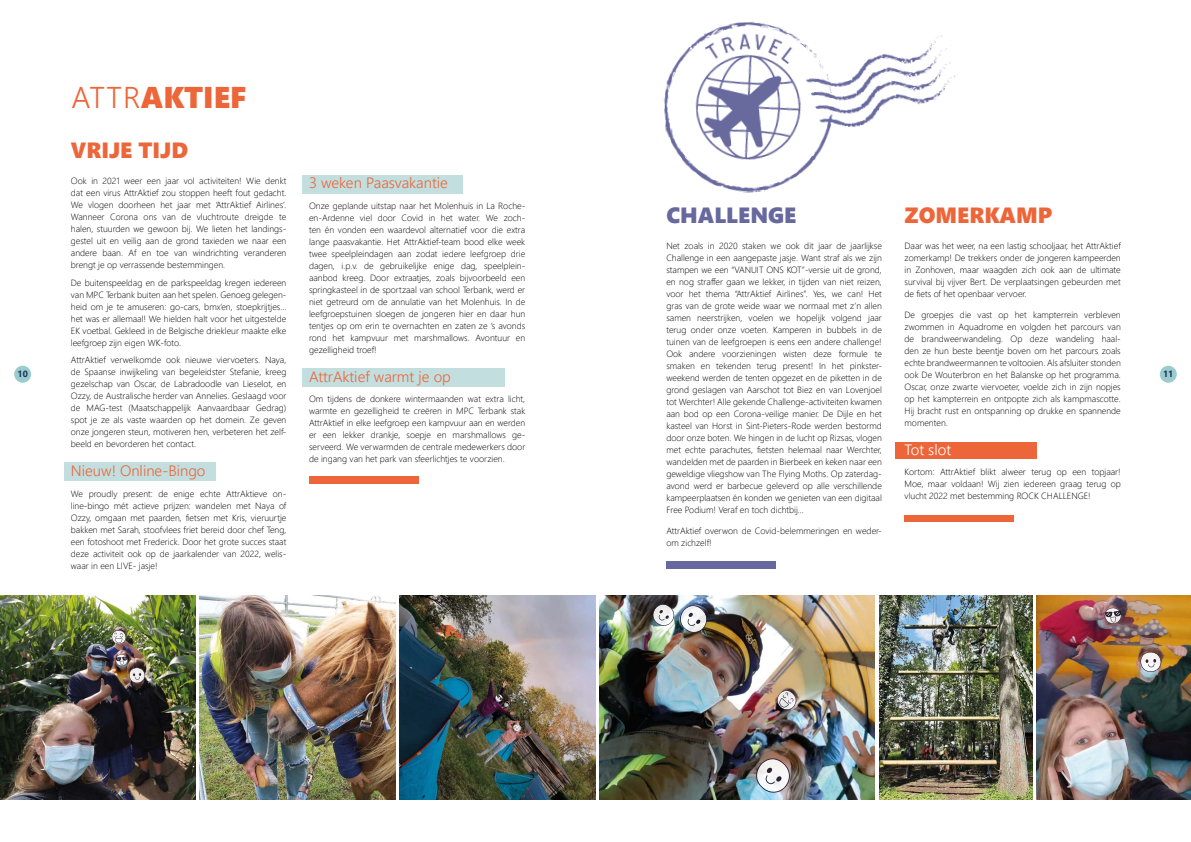
<style>
.page{position:relative;width:1191px;height:842px;background:#fff}
.page>*{position:absolute;margin:0;border:0;box-sizing:border-box;transform-origin:0 0}
.t1{font:30px "Segoe UI Black";color:#ec663a}
.t2{font:22px "Segoe UI Black";color:#ec663a}
.t3{font:22px "Segoe UI Black";color:#67689d}
.t4{font:300 15px "Segoe UI";color:#ec663a}
.t5{font:300 15px "Segoe UI";color:#fff}
.t6{font:300 9px/12px "Segoe UI";color:#000;text-align:justify}
.t7{font:700 9px "Segoe UI";color:#1d3661}
.s1{font-family:"Segoe UI";font-weight:300}
</style>
<div class="page">
<div style="left:14px;top:366px;width:17px;height:17px;background:#9bcccd;border-radius:50%"></div>
<div style="left:1159px;top:366px;width:17px;height:17px;background:#9bcccd;border-radius:50%"></div>
<img style="left:879px;top:595px;width:153px;height:204px">
<div style="left:309px;top:476px;width:110px;height:8px;background:#ec663a"></div>
<img style="left:663px;top:21px;width:293px;height:172px">
<div style="left:666px;top:561px;width:110px;height:7px;background:#67689d"></div>
<div style="left:904px;top:515px;width:109px;height:6px;background:#ec663a"></div>
<div style="left:894px;top:442px;width:142px;height:16px;background:#ec663a"></div>
<div style="left:302px;top:175px;width:160px;height:18px;background:#c2dedf"></div>
<div style="left:64px;top:462px;width:151px;height:18px;background:#c2dedf"></div>
<div style="left:302px;top:369px;width:203px;height:18px;background:#c2dedf"></div>
<img style="left:200px;top:595px;width:195px;height:204px">
<img style="left:0;top:595px;width:196px;height:204px">
<svg style="left:112px;top:630px;width:14px;height:14px"></svg>
<svg style="left:116px;top:654px;width:29px;height:29px"></svg>
<img style="left:400px;top:595px;width:195px;height:204px">
<svg style="left:495px;top:693px;width:8px;height:9px"></svg>
<svg style="left:512px;top:723px;width:9px;height:9px"></svg>
<img style="left:1036px;top:595px;width:155px;height:204px">
<svg style="left:1140px;top:652px;width:21px;height:20px"></svg>
<svg style="left:1104px;top:608px;width:17px;height:16px"></svg>
<img style="left:600px;top:595px;width:274px;height:204px">
<svg style="left:775px;top:688px;width:23px;height:23px"></svg>
<svg style="left:753px;top:754px;width:40px;height:40px"></svg>
<img style="left:651px;top:602px;width:59px;height:32px">
<h1 class="t1" style="left:71px;top:76px;width:177px"><span class="s1">ATTR</span>AKTIEF</h1>
<h2 class="t2" style="left:71px;top:134px;width:119px">VRIJE TIJD</h2>
<p class="t6" style="left:71px;top:174px;width:217px">Ook in 2021 weer een jaar vol activiteiten! Wie denkt dat een virus AttrAktief zou stoppen heeft fout gedacht.<br>We vlogen doorheen het jaar met ‘AttrAktief Airlines’.<br>Wanneer Corona ons van de vluchtroute dreigde te halen, stuurden we gewoon bij. We lieten het landings&shy;gestel uit en veilig aan de grond taxieden we naar een andere baan. Af en toe van windrichting veranderen brengt je op verrassende bestemmingen.</p>
<p class="t6" style="left:71px;top:276px;width:217px">De buitenspeeldag en de parkspeeldag kregen iedereen van MPC Terbank buiten aan het spelen. Genoeg gelegen&shy;heid om je te amuseren: go-cars, bmx’en, stoepkrijtjes… het was er allemaal! We hielden halt voor het uitgestelde EK voetbal. Gekleed in de Belgische driekleur maakte elke leefgroep zijn eigen WK-foto.</p>
<p class="t6" style="left:71px;top:353px;width:217px">AttrAktief verwelkomde ook nieuwe viervoeters. Naya, de Spaanse inwijkeling van begeleidster Stefanie, kreeg gezelschap van Oscar, de Labradoodle van Lieselot, en Ozzy, de Australische herder van Annelies. Geslaagd voor de MAG-test (Maatschappelijk Aanvaardbaar Gedrag) spot je ze als vaste waarden op het domein. Ze geven onze jongeren steun, motiveren hen, verbeteren het zelf&shy;beeld en bevorderen het contact.</p>
<h3 class="t4" style="left:71px;top:457px;width:136px">Nieuw! Online-Bingo</h3>
<p class="t6" style="left:71px;top:487px;width:217px">We proudly present: de enige echte AttrAktieve on&shy;line-bingo mét actieve prijzen: wandelen met Naya of Ozzy, omgaan met paarden, fietsen met Kris, vieruurtje bakken met Sarah, stoofvlees friet bereid door chef Teng, een fotoshoot met Frederick. Door het grote succes staat deze activiteit ook op de jaarkalender van 2022, welis&shy;waar in een LIVE- jasje!</p>
<h3 class="t4" style="left:309px;top:169px;width:140px">3 weken Paasvakantie</h3>
<p class="t6" style="left:309px;top:199px;width:218px">Onze geplande uitstap naar het Molenhuis in La Roche&shy;en-Ardenne viel door Covid in het water. We zoch&shy;ten én vonden een waardevol alternatief voor die extra lange paasvakantie. Het AttrAktief-team bood elke week twee speelpleindagen aan zodat iedere leefgroep drie dagen, i.p.v. de gebruikelijke enige dag, speelplein&shy;aanbod kreeg. Door extraatjes, zoals bijvoorbeeld een springkasteel in de sportzaal van school Terbank, werd er niet getreurd om de annulatie van het Molenhuis. In de leefgroepstuinen sloegen de jongeren hier en daar hun tentjes op om erin te overnachten en zaten ze ’s avonds rond het kampvuur met marshmallows. Avontuur en gezelligheid troef!</p>
<h3 class="t4" style="left:309px;top:362px;width:143px">AttrAktief warmt je op</h3>
<p class="t6" style="left:309px;top:392px;width:218px">Om tijdens de donkere wintermaanden wat extra licht, warmte en gezelligheid te creëren in MPC Terbank stak AttrAktief in elke leefgroep een kampvuur aan en werden er een lekker drankje, soepje en marshmallows ge&shy;serveerd. We verwarmden de centrale medewerkers door de ingang van het park van sfeerlichtjes te voorzien.</p>
<h2 class="t3" style="left:666px;top:199px;width:131px">CHALLENGE</h2>
<p class="t6" style="left:666px;top:239px;width:217px">Net zoals in 2020 staken we ook dit jaar de jaarlijkse Challenge in een aangepaste jasje. Want straf als we zijn stampen we een “VANUIT ONS KOT”-versie uit de grond, en nog straffer gaan we lekker, in tijden van niet reizen, voor het thema “AttrAktief Airlines”. Yes, we can! Het gras van de grote weide waar we normaal met z’n allen samen neerstrijken, voelen we hopelijk volgend jaar terug onder onze voeten. Kamperen in bubbels in de tuinen van de leefgroepen is eens een andere challenge!<br>Ook andere voorzieningen wisten deze formule te smaken en tekenden terug present! In het pinkster&shy;weekend werden de tenten opgezet en de piketten in de grond geslagen van Aarschot tot Biez en van Lovenjoel tot Werchter! Alle gekende Challenge-activiteiten kwamen aan bod op een Corona-veilige manier. De Dijle en het kasteel van Horst in Sint-Pieters-Rode werden bestormd door onze boten. We hingen in de lucht op Rizsas, vlogen met echte parachutes, fietsten helemaal naar Werchter, wandelden met de paarden in Bierbeek en keken naar een geweldige vliegshow van The Flying Moths. Op zaterdag&shy;avond werd er barbecue geleverd op alle verschillende kampeerplaatsen én konden we genieten van een digitaal Free Podium! Veraf en toch dichtbij...</p>
<p class="t6" style="left:666px;top:523px;width:217px">AttrAktief overwon de Covid-belemmeringen en weder&shy;om zichzelf!</p>
<h2 class="t2" style="left:904px;top:199px;width:149px">ZOMERKAMP</h2>
<p class="t6" style="left:904px;top:239px;width:218px">Daar was het weer, na een lastig schooljaar, het AttrAktief zomerkamp! De trekkers onder de jongeren kampeerden in Zonhoven, maar waagden zich ook aan de ultimate survival bij vijver Bert. De verplaatsingen gebeurden met de fiets of het openbaar vervoer.</p>
<p class="t6" style="left:904px;top:308px;width:218px">De groepjes die vast op het kampterrein verbleven zwommen in Aquadrome en volgden het parcours van de brandweerwandeling. Op deze wandeling haal&shy;den ze hun beste beentje boven om het parcours zoals echte brandweermannen te voltooien. Als afsluiter stonden ook De Wouterbron en het Balanske op het programma.<br>Oscar, onze zwarte viervoeter, voelde zich in zijn nopjes op het kampterrein en ontpopte zich als kampmascotte.<br>Hij bracht rust en ontspanning op drukke en spannende momenten.</p>
<h3 class="t5" style="left:904px;top:435px;width:48px">Tot slot</h3>
<p class="t6" style="left:904px;top:465px;width:218px">Kortom: AttrAktief blikt alweer terug op een topjaar!<br>Moe, maar voldaan! Wij zien iedereen graag terug op vlucht 2022 met bestemming ROCK CHALLENGE!</p>
<p class="t7" style="left:18px;top:365px;width:12px">10</p>
<p class="t7" style="left:1163px;top:365px;width:12px">11</p>
</div>
